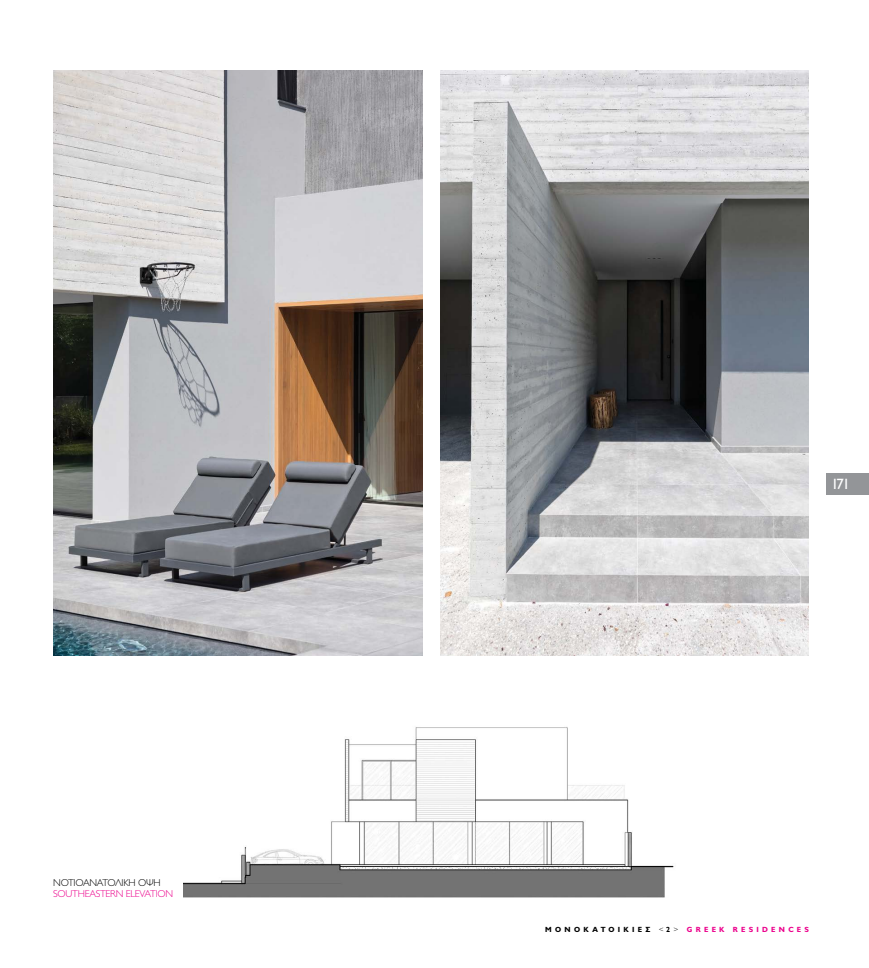
<style>
.page{position:relative;width:869px;height:968px;background:#fff}
.page>*{position:absolute;margin:0;border:0;box-sizing:border-box;transform-origin:0 0}
.t1{font:15px "Gill Sans Hel";color:#fff}
.t2{font:300 10px "Gill Sans Hel";letter-spacing:-.025em;color:#ec008c}
.t3{font:300 10px "Gill Sans Hel";letter-spacing:-.025em;color:#000}
.t4{font:700 7.5px "Gill Sans Hel";letter-spacing:.44em;color:#ec008c}
.s1{color:#000}
.s2{font-weight:300;color:#000}
</style>
<div class="page">
<img style="left:184px;top:727px;width:490px;height:169px">
<div style="left:826px;top:473px;width:42px;height:21px;background:#939598"></div>
<img style="left:440px;top:71px;width:368px;height:585px">
<img style="left:53px;top:71px;width:369px;height:585px">
<h2 class="t3" style="left:53px;top:876px;width:109px">ΝΟΤΙΟΑΝΑΤΟΛΙΚΗ ΟΨΗ</h2>
<h2 class="t2" style="left:53px;top:887px;width:121px">SOUTHEASTERN ELEVATION</h2>
<h1 class="t1" style="left:832px;top:476px;width:17px">171</h1>
<p class="t4" style="left:545px;top:924px;width:265px"><span class="s1">ΜΟΝΟΚΑΤΟΙΚΙΕΣ</span> <span class="s2">&lt;</span><span class="s1">2</span><span class="s2">&gt;</span> GREEK RESIDENCES</p>
</div>
